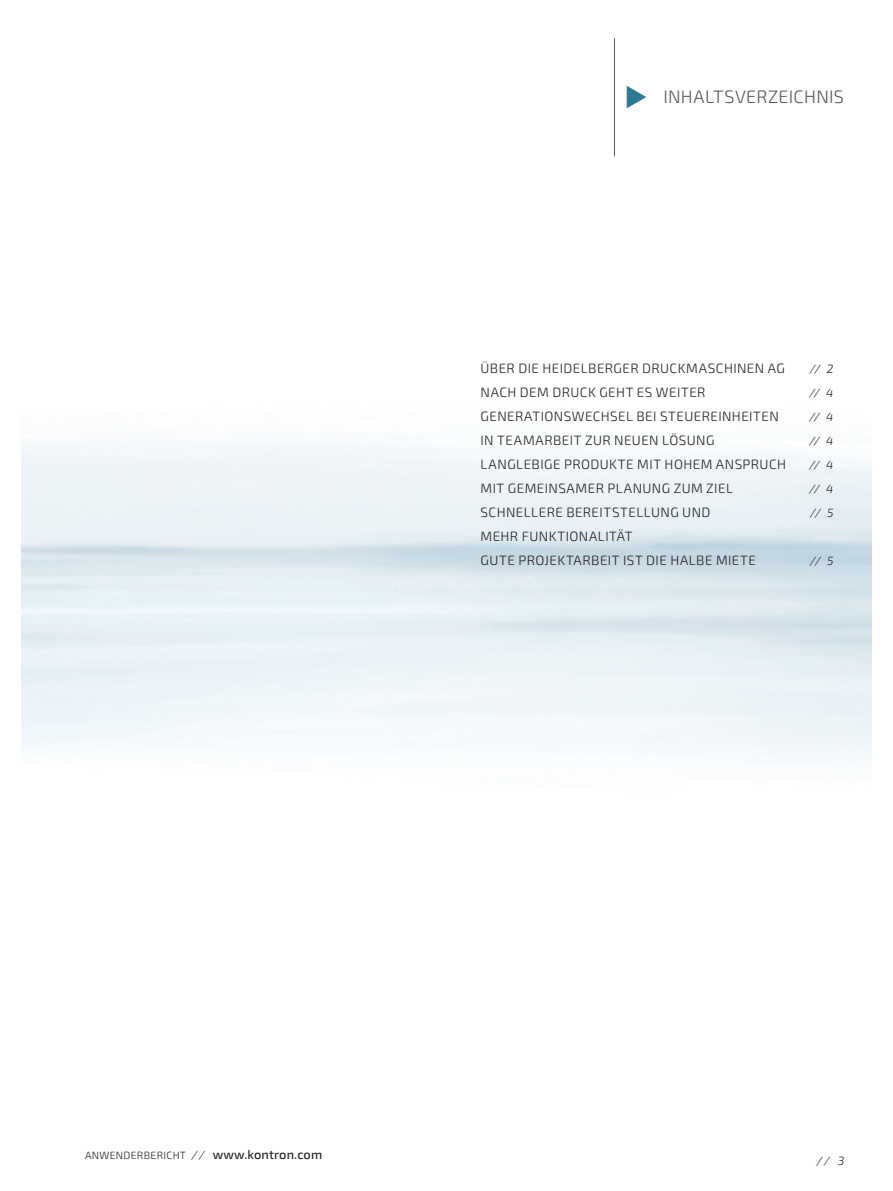
<style>
.page{position:relative;width:893px;height:1191px;background:#fff}
.page>*{position:absolute;margin:0;border:0;box-sizing:border-box;transform-origin:0 0}
.t1{font:300 18px "Exo 2.0";letter-spacing:.01em;color:#57585a}
.t2{font:300 13.5px/24px "Exo 2.0";letter-spacing:.03em;color:#231f20}
.t3{font:italic 300 12px "Exo 2.0";color:#231f20}
.t4{font:300 10.5px "Exo 2.0";letter-spacing:.03em;color:#231f20}
.s1{font-style:italic;font-size:12px}
.s2{font-weight:500;font-size:12.75px}
</style>
<div class="page">
<hr style="left:614px;top:38px;width:1px;height:118px;background:#57585a">
<h1 class="t1" style="left:663px;top:90px;width:182px">INHALTSVERZEICHNIS</h1>
<p class="t2" style="left:481px;top:357px;width:306px">ÜBER DIE HEIDELBERGER DRUCKMASCHINEN AG</p>
<p class="t3" style="left:810px;top:364px;width:25px">// 2</p>
<p class="t2" style="left:481px;top:381px;width:226px">NACH DEM DRUCK GEHT ES WEITER</p>
<p class="t3" style="left:809px;top:388px;width:26px">// 4</p>
<p class="t2" style="left:481px;top:405px;width:300px">GENERATIONSWECHSEL BEI STEUEREINHEITEN</p>
<p class="t3" style="left:809px;top:412px;width:26px">// 4</p>
<p class="t2" style="left:481px;top:429px;width:235px">IN TEAMARBEIT ZUR NEUEN LÖSUNG</p>
<p class="t3" style="left:809px;top:436px;width:26px">// 4</p>
<p class="t2" style="left:481px;top:453px;width:307px">LANGLEBIGE PRODUKTE MIT HOHEM ANSPRUCH</p>
<p class="t3" style="left:809px;top:460px;width:26px">// 4</p>
<p class="t2" style="left:481px;top:477px;width:254px">MIT GEMEINSAMER PLANUNG ZUM ZIEL</p>
<p class="t3" style="left:809px;top:484px;width:26px">// 4</p>
<p class="t2" style="left:481px;top:501px;width:231px">SCHNELLERE BEREITSTELLUNG UND</p>
<p class="t3" style="left:810px;top:508px;width:25px">// 5</p>
<p class="t2" style="left:481px;top:525px;width:277px">MEHR FUNKTIONALITÄT<br>GUTE PROJEKTARBEIT IST DIE HALBE MIETE</p>
<p class="t3" style="left:810px;top:556px;width:25px">// 5</p>
<p class="t4" style="left:85px;top:1151px;width:239px">ANWENDERBERICHT <span class="s1">//</span> <span class="s2">www.kontron.com</span></p>
<p class="t3" style="left:816px;top:1156px;width:29px">// 3</p>
</div>
